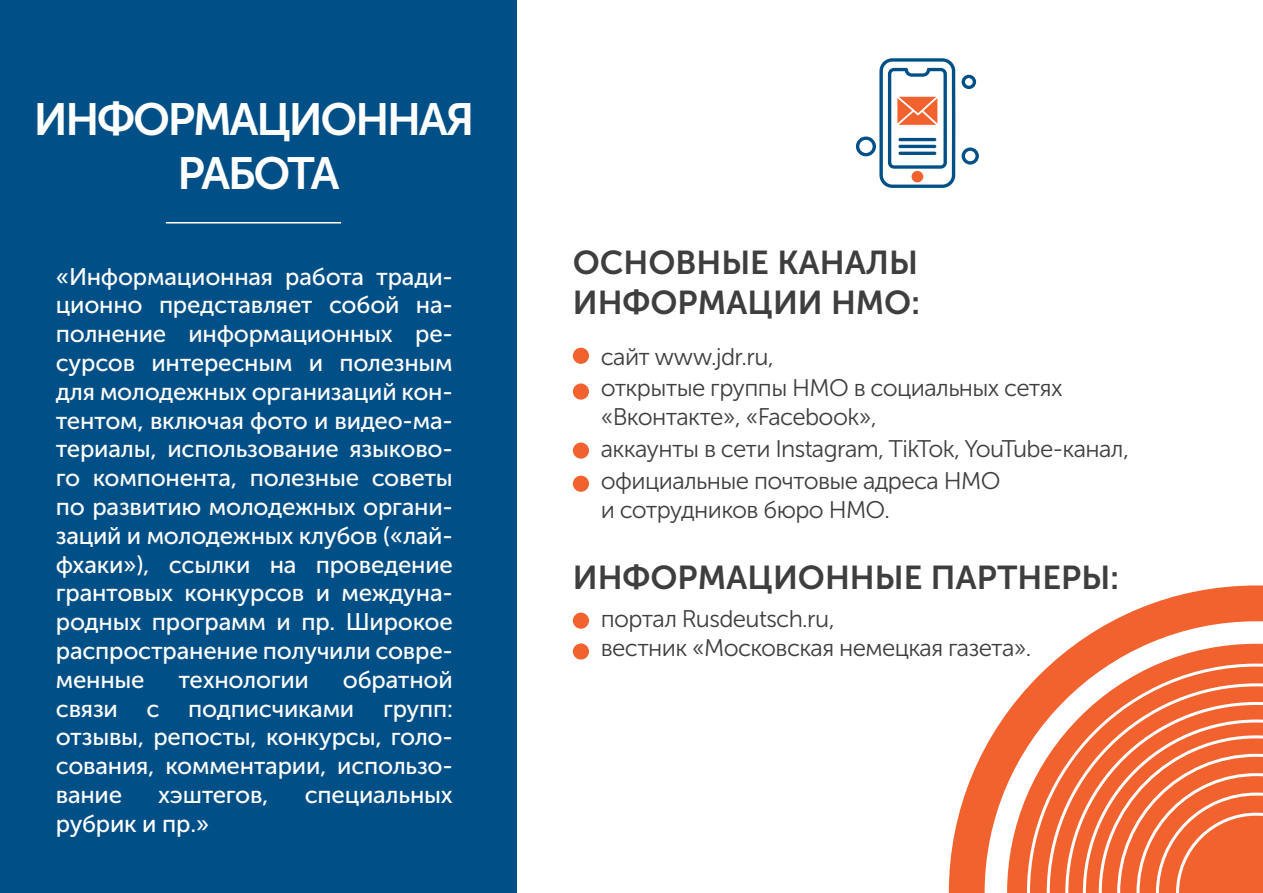
<style>
.page{position:relative;width:1263px;height:893px;background:#fff}
.page>*{position:absolute;margin:0;border:0;box-sizing:border-box;transform-origin:0 0}
.t1{font:45px/54px "Museo Sans Cyrl 700";letter-spacing:-.05em;color:#fff;text-align:center}
.t2{font:33px/39.6px "Museo Sans Cyrl 700";color:#3e3e3f}
.t3{font:24px/28.8px "Museo Sans Cyrl 500";letter-spacing:-.01em;color:#fff;text-align:justify}
.t4{font:24px/31.8px "Museo Sans Cyrl 300";letter-spacing:-.025em;color:#3e3e3f}
</style>
<div class="page">
<svg style="left:949px;top:585px;width:314px;height:308px"></svg>
<svg style="left:1065px;top:702px;width:198px;height:191px;background:#f47b50"></svg>
<svg style="left:961px;top:75px;width:15px;height:14px"></svg>
<svg style="left:961px;top:147px;width:18px;height:18px"></svg>
<svg style="left:856px;top:58px;width:99px;height:130px"></svg>
<div style="left:0;top:0;width:517px;height:893px;background:#005087"></div>
<hr style="left:166px;top:222px;width:175px;height:1px;background:#fff">
<div style="left:573px;top:348px;width:16px;height:16px;background:#f2622f;border-radius:50%"></div>
<div style="left:573px;top:383px;width:16px;height:17px;background:#f2622f;border-radius:50%"></div>
<div style="left:573px;top:442px;width:16px;height:17px;background:#f2622f;border-radius:50%"></div>
<div style="left:573px;top:476px;width:16px;height:16px;background:#f2622f;border-radius:50%"></div>
<div style="left:573px;top:613px;width:16px;height:16px;background:#f2622f;border-radius:50%"></div>
<div style="left:573px;top:643px;width:16px;height:17px;background:#f2622f;border-radius:50%"></div>
<h1 class="t1" style="left:34px;top:92px;width:442px">ИНФОРМАЦИОННАЯ<br>РАБОТА</h1>
<p class="t3" style="left:56px;top:262px;width:398px">«Информационная работа тради&shy;ционно представляет собой на&shy;полнение информационных ре&shy;сурсов интересным и полезным для молодежных организаций кон&shy;тентом, включая фото и видео-ма&shy;териалы, использование языково&shy;го компонента, полезные советы по развитию молодежных органи&shy;заций и молодежных клубов («лай&shy;фхаки»), ссылки на проведение грантовых конкурсов и междуна&shy;родных программ и пр. Широкое распространение получили совре&shy;менные</p>
<p class="t3" style="left:56px;top:665px;width:398px;text-indent:287px">обратной связи с подписчиками групп: отзывы, репосты, конкурсы, голо&shy;сования, комментарии, использо&shy;вание</p>
<p class="t3" style="left:179px;top:665px;width:132px">технологии</p>
<p class="t3" style="left:158px;top:780px;width:112px">хэштегов,</p>
<p class="t3" style="left:305px;top:780px;width:150px">специальных</p>
<p class="t3" style="left:56px;top:809px;width:155px">рубрик и пр.»</p>
<h2 class="t2" style="left:573px;top:243px;width:349px">ОСНОВНЫЕ КАНАЛЫ<br>ИНФОРМАЦИИ НМО:</h2>
<p class="t4" style="left:601px;top:341px;width:463px">сайт www.jdr.ru,<br>открытые группы НМО в социальных сетях</p>
<p class="t4" style="left:601px;top:401px;width:530px">«Вконтакте», «Facebook»,<br>аккаунты в сети Instagram, TikTok, YouTube-канал, официальные почтовые адреса НМО</p>
<p class="t4" style="left:601px;top:494px;width:291px">и сотрудников бюро НМО.</p>
<h2 class="t2" style="left:573px;top:558px;width:548px">ИНФОРМАЦИОННЫЕ ПАРТНЕРЫ:</h2>
<p class="t4" style="left:601px;top:605px;width:432px;line-height:28.8px">портал Rusdeutsch.ru,<br>вестник «Московская немецкая газета».</p>
</div>
